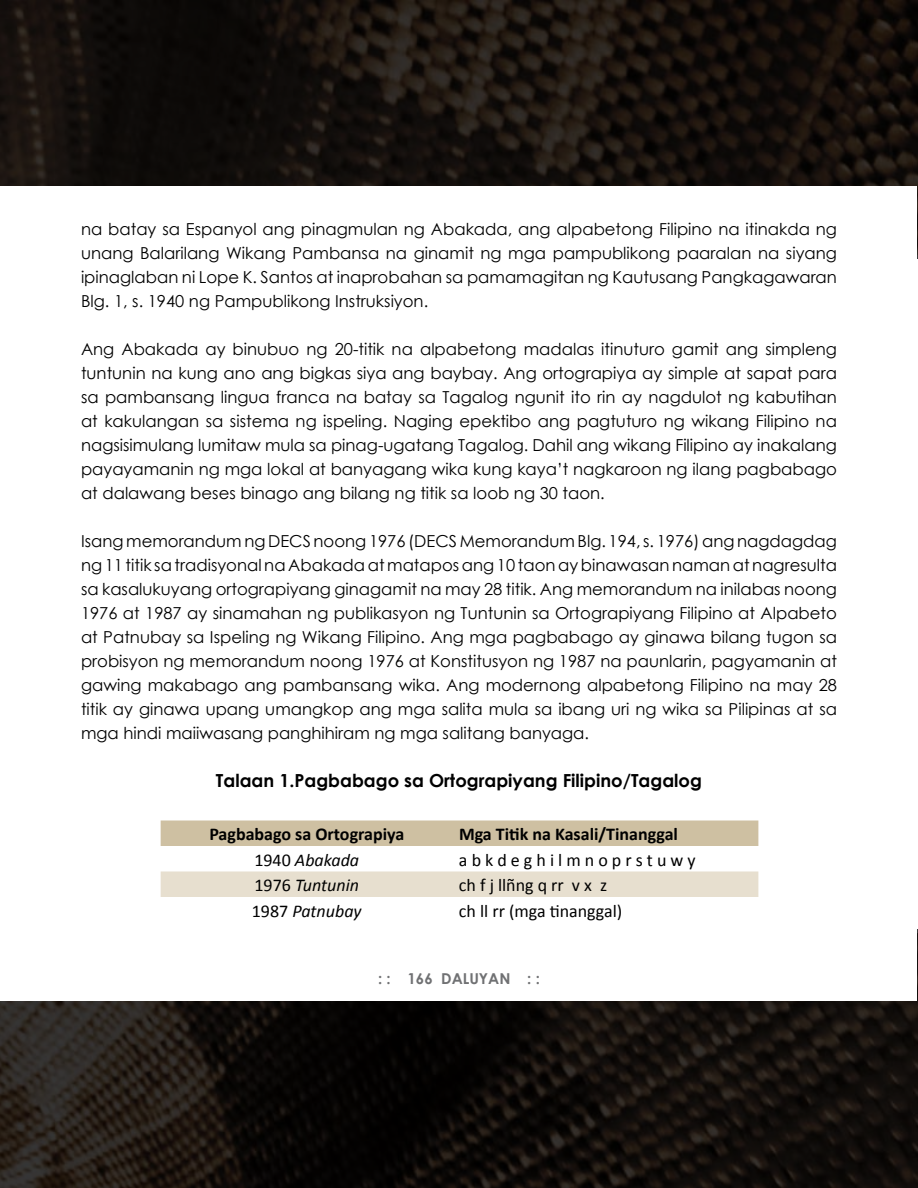
<style>
.page{position:relative;width:918px;height:1188px;background:#fff}
.page>*{position:absolute;margin:0;border:0;box-sizing:border-box;transform-origin:0 0}
.t1{font:18px "Calibri";color:#000}
.t2{font:700 18px "Century Gothic";color:#000}
.t3{font:700 18px "Calibri";color:#000}
.t4{font:italic 18px "Calibri";color:#000}
.t5{font:16.5px/24px "Century Gothic";color:#000;text-align:justify}
.t6{font:700 15px "Century Gothic";color:#707173}
.s1{font-style:normal}
</style>
<div class="page">
<svg style="left:0;top:929px;width:918px;height:259px"></svg>
<svg style="left:0;top:0;width:918px;height:259px;fill:#140e0b"></svg>
<div style="left:1px;top:187px;width:916px;height:814px;background:#fff"></div>
<div style="left:161px;top:820px;width:597px;height:26px;background:#cec0a2"></div>
<div style="left:161px;top:872px;width:597px;height:25px;background:#e7dfcf"></div>
<p class="t5" style="left:81px;top:217px;width:758px">na batay sa Espanyol ang pinagmulan ng Abakada, ang alpabetong Filipino na itinakda ng unang Balarilang Wikang Pambansa na ginamit ng mga pampublikong paaralan na siyang ipinaglaban ni Lope K. Santos at inaprobahan sa pamamagitan ng Kautusang Pangkagawaran Blg. 1, s. 1940 ng Pampublikong Instruksiyon.</p>
<p class="t5" style="left:81px;top:337px;width:758px">Ang Abakada ay binubuo ng 20-titik na alpabetong madalas itinuturo gamit ang simpleng tuntunin na kung ano ang bigkas siya ang baybay. Ang ortograpiya ay simple at sapat para sa pambansang lingua franca na batay sa Tagalog ngunit ito rin ay nagdulot ng kabutihan at kakulangan sa sistema ng ispeling. Naging epektibo ang pagtuturo ng wikang Filipino na nagsisimulang lumitaw mula sa pinag-ugatang Tagalog. Dahil ang wikang Filipino ay inakalang payayamanin ng mga lokal at banyagang wika kung kaya’t nagkaroon ng ilang pagbabago at dalawang beses binago ang bilang ng titik sa loob ng 30 taon.</p>
<p class="t5" style="left:81px;top:529px;width:758px">Isang memorandum ng DECS noong 1976 (DECS Memorandum Blg. 194, s. 1976) ang nagdagdag ng 11 titik sa tradisyonal na Abakada at matapos ang 10 taon ay binawasan naman at nagresulta sa kasalukuyang ortograpiyang ginagamit na may 28 titik. Ang memorandum na inilabas noong 1976 at 1987 ay sinamahan ng publikasyon ng Tuntunin sa Ortograpiyang Filipino at Alpabeto at Patnubay sa Ispeling ng Wikang Filipino. Ang mga pagbabago ay ginawa bilang tugon sa probisyon ng memorandum noong 1976 at Konstitusyon ng 1987 na paunlarin, pagyamanin at gawing makabago ang pambansang wika. Ang modernong alpabetong Filipino na may 28 titik ay ginawa upang umangkop ang mga salita mula sa ibang uri ng wika sa Pilipinas at sa mga hindi maiiwasang panghihiram ng mga salitang banyaga.</p>
<p class="t2" style="left:216px;top:767px;width:488px">Talaan 1.Pagbabago sa Ortograpiyang Filipino/Tagalog</p>
<p class="t3" style="left:209px;top:823px;width:196px">Pagbabago sa Ortograpiya</p>
<p class="t3" style="left:459px;top:823px;width:221px">Mga Titik na Kasali/Tinanggal</p>
<p class="t4" style="left:254px;top:848px;width:106px"><span class="s1">1940</span> Abakada</p>
<p class="t1" style="left:459px;top:848px;width:238px">a b k d e g h i l m n o p r s t u w y</p>
<p class="t4" style="left:254px;top:874px;width:106px"><span class="s1">1976</span> Tuntunin</p>
<p class="t1" style="left:459px;top:874px;width:150px">ch f j llñng q rr v x z</p>
<p class="t4" style="left:252px;top:899px;width:111px"><span class="s1">1987</span> Patnubay</p>
<p class="t1" style="left:459px;top:899px;width:165px">ch ll rr (mga tinanggal)</p>
<p class="t6" style="left:378px;top:968px;width:163px">: : 166 DALUYAN : :</p>
</div>
